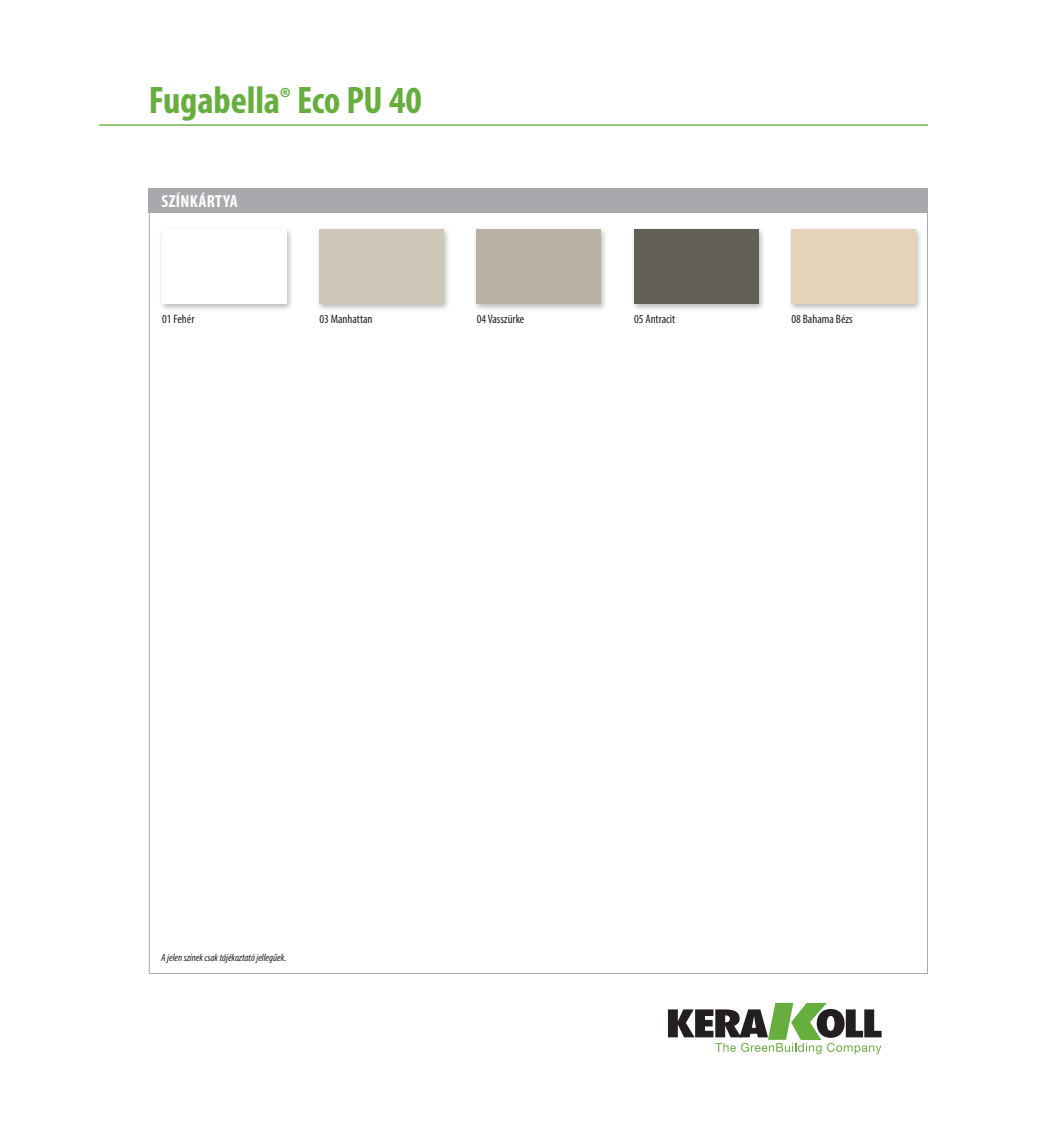
<style>
.page{position:relative;width:1042px;height:1141px;background:#fff}
.page>*{position:absolute;margin:0;border:0;box-sizing:border-box;transform-origin:0 0}
.notag_nome_prod_-_2{font:700 condensed 38.5px "Myriad Pro";letter-spacing:-.005em;color:#66ae3d}
._2011_eco_titolo_box{font:700 condensed 17.5px "Myriad Pro";letter-spacing:.02em;color:#fff}
.testo_box{font:condensed 12.25px "Myriad Pro";color:#231f20}
.testo_box-2{font:italic condensed 10.5px "Myriad Pro";color:#231f20}
.s1{font-size:29.75px}
</style>
<div class="page">
<hr style="left:99px;top:124px;width:829px;height:2px;background:#66ae3d">
<svg style="left:668px;top:1003px;width:213px;height:51px"></svg>
<div style="left:149px;top:189px;width:779px;height:24px;background:#a8a9ad"></div>
<div style="left:787px;top:227px;width:135px;height:85px;background:#231f20;opacity:.3"></div>
<div style="left:791px;top:229px;width:124px;height:74px;background:#e5d2bb"></div>
<div style="left:630px;top:227px;width:135px;height:85px;background:#231f20;opacity:.3"></div>
<div style="left:634px;top:229px;width:124px;height:74px;background:#636059"></div>
<div style="left:473px;top:227px;width:135px;height:85px;background:#231f20;opacity:.3"></div>
<div style="left:477px;top:229px;width:124px;height:74px;background:#b8b1a6"></div>
<div style="left:316px;top:227px;width:134px;height:85px;background:#231f20;opacity:.3"></div>
<div style="left:319px;top:229px;width:124px;height:74px;background:#cec7ba"></div>
<div style="left:158px;top:227px;width:135px;height:85px;background:#231f20;opacity:.3"></div>
<div style="left:162px;top:229px;width:124px;height:74px;background:#fff"></div>
<p class="notag_nome_prod_-_2" style="left:149px;top:76px;width:275px">Fugabella<span class="s1">®</span> Eco PU 40</p>
<p class="_2011_eco_titolo_box" style="left:161px;top:191px;width:78px">SZÍNKÁRTYA</p>
<p class="testo_box" style="left:162px;top:311px;width:34px">01 Fehér</p>
<p class="testo_box" style="left:319px;top:311px;width:55px">03 Manhattan</p>
<p class="testo_box" style="left:477px;top:311px;width:49px">04 Vasszürke</p>
<p class="testo_box" style="left:634px;top:311px;width:43px">05 Antracit</p>
<p class="testo_box" style="left:791px;top:311px;width:63px">08 Bahama Bézs</p>
<p class="testo_box-2" style="left:161px;top:951px;width:127px">A jelen színek csak tájékoztató jellegűek.</p>
</div>
